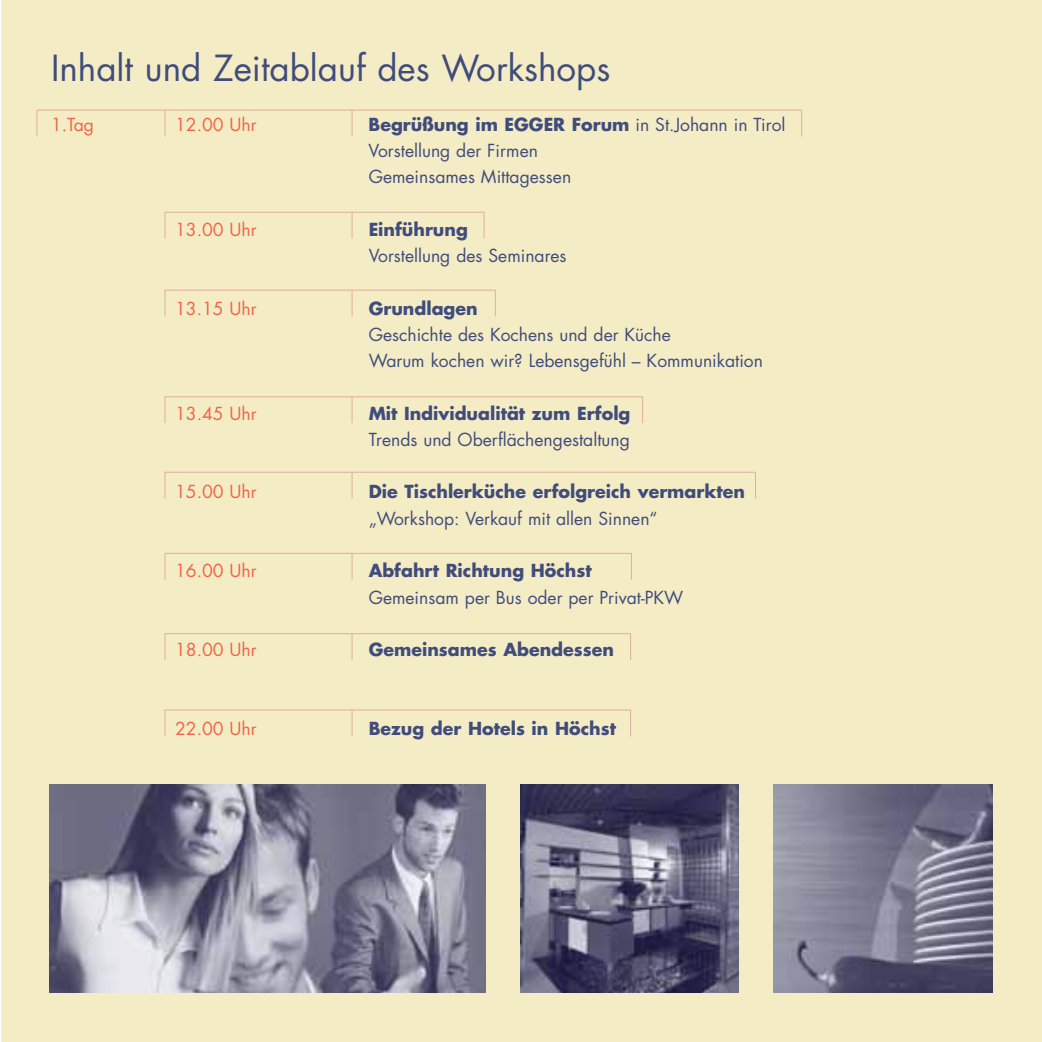
<style>
.page{position:relative;width:1042px;height:1042px;background:#fff}
.page>*{position:absolute;margin:0;border:0;box-sizing:border-box;transform-origin:0 0}
.t1{font:35px "Futura";color:#404c7c}
.t2{font:17.5px/26.2px "Futura";color:#404c7c}
.t3{font:700 17.5px "Futura";color:#404c7c}
.t4{font:17.5px "Futura";color:#f26347}
.s1{font-weight:700}
</style>
<div class="page">
<div style="left:1px;top:0;width:1040px;height:1042px;background:#f4ecc5"></div>
<svg style="left:37px;top:111px;width:1px;height:25px"></svg>
<hr style="left:37px;top:110px;width:765px;height:1px;background:#dfae9b">
<svg style="left:165px;top:110px;width:1px;height:26px"></svg>
<svg style="left:352px;top:110px;width:1px;height:26px"></svg>
<svg style="left:801px;top:111px;width:1px;height:25px"></svg>
<hr style="left:165px;top:212px;width:319px;height:1px;background:#dfae9b">
<svg style="left:165px;top:213px;width:1px;height:25px"></svg>
<svg style="left:352px;top:213px;width:1px;height:25px"></svg>
<svg style="left:483px;top:213px;width:1px;height:25px"></svg>
<hr style="left:165px;top:290px;width:331px;height:1px;background:#dfae9b">
<svg style="left:165px;top:290px;width:1px;height:26px"></svg>
<svg style="left:352px;top:290px;width:1px;height:26px"></svg>
<svg style="left:495px;top:291px;width:1px;height:25px"></svg>
<hr style="left:165px;top:396px;width:478px;height:1px;background:#dfae9b">
<svg style="left:165px;top:397px;width:1px;height:26px"></svg>
<svg style="left:352px;top:397px;width:1px;height:26px"></svg>
<svg style="left:642px;top:397px;width:1px;height:26px"></svg>
<hr style="left:165px;top:472px;width:590px;height:1px;background:#dfae9b">
<svg style="left:165px;top:473px;width:1px;height:25px"></svg>
<svg style="left:352px;top:473px;width:1px;height:25px"></svg>
<svg style="left:755px;top:472px;width:1px;height:26px"></svg>
<hr style="left:165px;top:553px;width:467px;height:1px;background:#dfae9b">
<svg style="left:165px;top:554px;width:1px;height:26px"></svg>
<svg style="left:352px;top:554px;width:1px;height:26px"></svg>
<svg style="left:631px;top:554px;width:1px;height:26px"></svg>
<hr style="left:165px;top:633px;width:466px;height:1px;background:#dfae9b">
<svg style="left:165px;top:634px;width:1px;height:26px"></svg>
<svg style="left:352px;top:634px;width:1px;height:26px"></svg>
<svg style="left:630px;top:634px;width:1px;height:26px"></svg>
<hr style="left:165px;top:709px;width:466px;height:1px;background:#dfae9b">
<svg style="left:165px;top:710px;width:1px;height:26px"></svg>
<svg style="left:352px;top:710px;width:1px;height:26px"></svg>
<svg style="left:630px;top:710px;width:1px;height:26px"></svg>
<img style="left:49px;top:784px;width:436px;height:209px">
<img style="left:520px;top:784px;width:219px;height:209px">
<img style="left:773px;top:784px;width:219px;height:209px">
<h1 class="t1" style="left:51px;top:52px;width:561px">Inhalt und Zeitablauf des Workshops</h1>
<p class="t4" style="left:51px;top:116px;width:44px">1.Tag</p>
<p class="t4" style="left:175px;top:116px;width:83px">12.00 Uhr</p>
<p class="t2" style="left:369px;top:113px;width:418px"><span class="s1">Begrüßung im EGGER Forum</span> in St.Johann in Tirol<br>Vorstellung der Firmen<br>Gemeinsames Mittagessen</p>
<p class="t4" style="left:175px;top:221px;width:83px">13.00 Uhr</p>
<p class="t3" style="left:369px;top:221px;width:101px">Einführung</p>
<p class="t2" style="left:369px;top:244px;width:199px">Vorstellung des Seminares</p>
<p class="t4" style="left:175px;top:300px;width:83px">13.15 Uhr</p>
<p class="t3" style="left:369px;top:300px;width:110px">Grundlagen</p>
<p class="t2" style="left:369px;top:323px;width:396px">Geschichte des Kochens und der Küche<br>Warum kochen wir? Lebensgefühl – Kommunikation</p>
<p class="t4" style="left:175px;top:405px;width:83px">13.45 Uhr</p>
<p class="t3" style="left:369px;top:405px;width:263px">Mit Individualität zum Erfolg</p>
<p class="t2" style="left:369px;top:428px;width:263px">Trends und Oberflächengestaltung</p>
<p class="t4" style="left:175px;top:484px;width:83px">15.00 Uhr</p>
<p class="t3" style="left:369px;top:484px;width:378px">Die Tischlerküche erfolgreich vermarkten</p>
<p class="t2" style="left:369px;top:507px;width:290px">„Workshop: Verkauf mit allen Sinnen“</p>
<p class="t4" style="left:175px;top:563px;width:83px">16.00 Uhr</p>
<p class="t3" style="left:369px;top:563px;width:224px">Abfahrt Richtung Höchst</p>
<p class="t2" style="left:369px;top:585px;width:316px">Gemeinsam per Bus oder per Privat-PKW</p>
<p class="t4" style="left:175px;top:641px;width:83px">18.00 Uhr</p>
<p class="t3" style="left:369px;top:641px;width:247px">Gemeinsames Abendessen</p>
<p class="t4" style="left:175px;top:720px;width:83px">22.00 Uhr</p>
<p class="t3" style="left:369px;top:720px;width:249px">Bezug der Hotels in Höchst</p>
</div>
